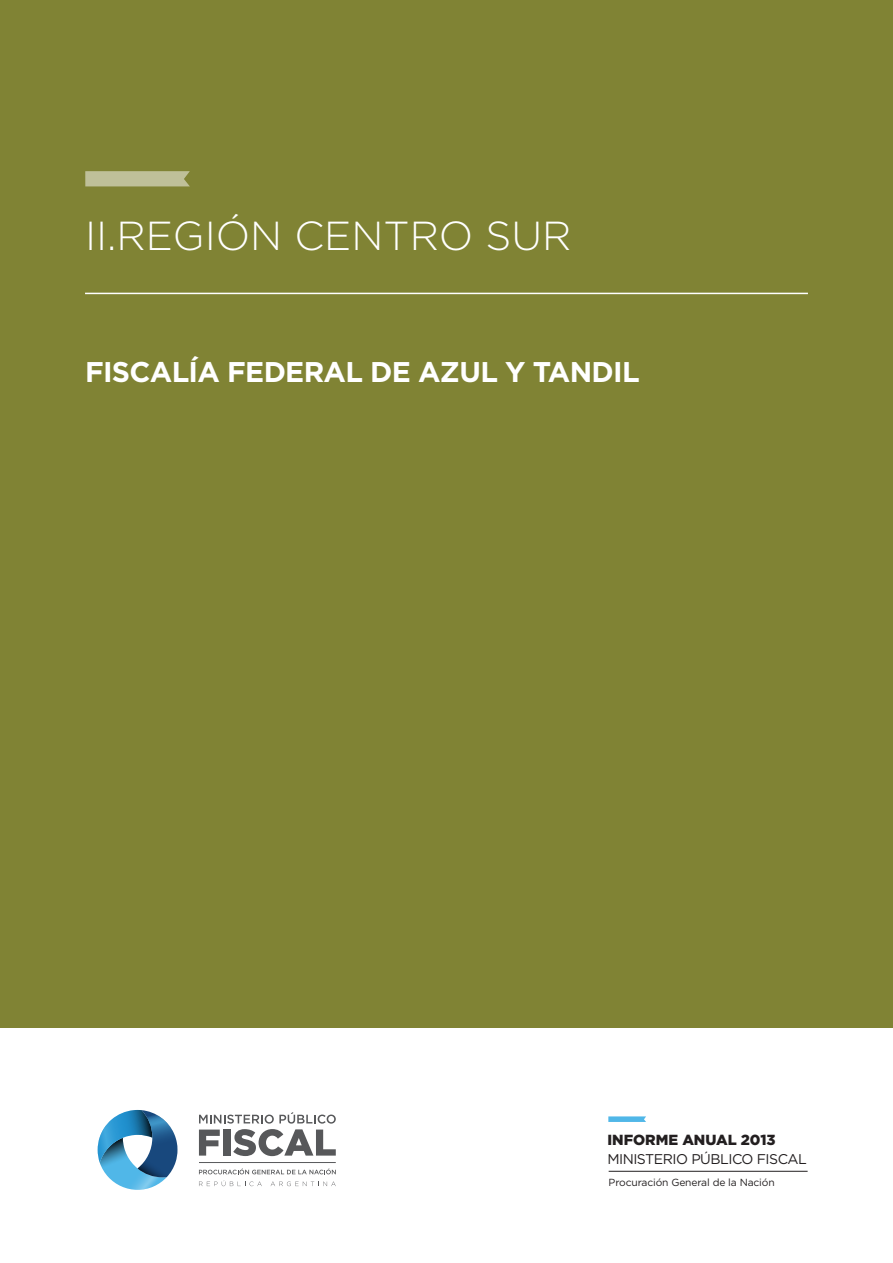
<style>
.page{position:relative;width:893px;height:1263px;background:#fff}
.page>*{position:absolute;margin:0;border:0;box-sizing:border-box;transform-origin:0 0}
.t1{font:300 40.5px "Gotham";color:#fff}
.t2{font:700 28.5px "Gotham";letter-spacing:-.025em;color:#fff}
.t3{font:900 14.7px "Gotham";color:#231f20}
.t4{font:14.1px "Gotham";letter-spacing:-.035em;color:#231f20}
.t5{font:10.35px "Gotham";letter-spacing:-.01em;color:#231f20}
</style>
<div class="page">
<div style="left:0;top:0;width:893px;height:1027px;background:#808334"></div>
<hr style="left:85px;top:293px;width:723px;height:1px;background:#fff">
<hr style="left:199px;top:1162px;width:137px;height:1px;background:#57585a">
<svg style="left:199px;top:1168px;width:137px;height:6px"></svg>
<svg style="left:199px;top:1180px;width:63px;height:6px"></svg>
<svg style="left:271px;top:1181px;width:65px;height:5px"></svg>
<svg style="left:199px;top:1129px;width:21px;height:26px"></svg>
<div style="left:223px;top:1129px;width:7px;height:26px;background:#57585a"></div>
<svg style="left:233px;top:1129px;width:103px;height:27px"></svg>
<svg style="left:199px;top:1112px;width:137px;height:11px"></svg>
<svg style="left:98px;top:1110px;width:79px;height:80px"></svg>
<svg style="left:608px;top:1116px;width:38px;height:6px"></svg>
<hr style="left:609px;top:1171px;width:199px;height:1px;background:#231f20">
<svg style="left:85px;top:171px;width:105px;height:15px;background:#bcbd94"></svg>
<h1 class="t1" style="left:85px;top:210px;width:488px">II.REGIÓN CENTRO SUR</h1>
<h2 class="t2" style="left:85px;top:353px;width:556px">FISCALÍA FEDERAL DE AZUL Y TANDIL</h2>
<h3 class="t3" style="left:607px;top:1130px;width:170px">INFORME ANUAL 2013</h3>
<h3 class="t4" style="left:607px;top:1149px;width:201px">MINISTERIO PÚBLICO FISCAL</h3>
<p class="t5" style="left:609px;top:1176px;width:168px">Procuración General de la Nación</p>
</div>
